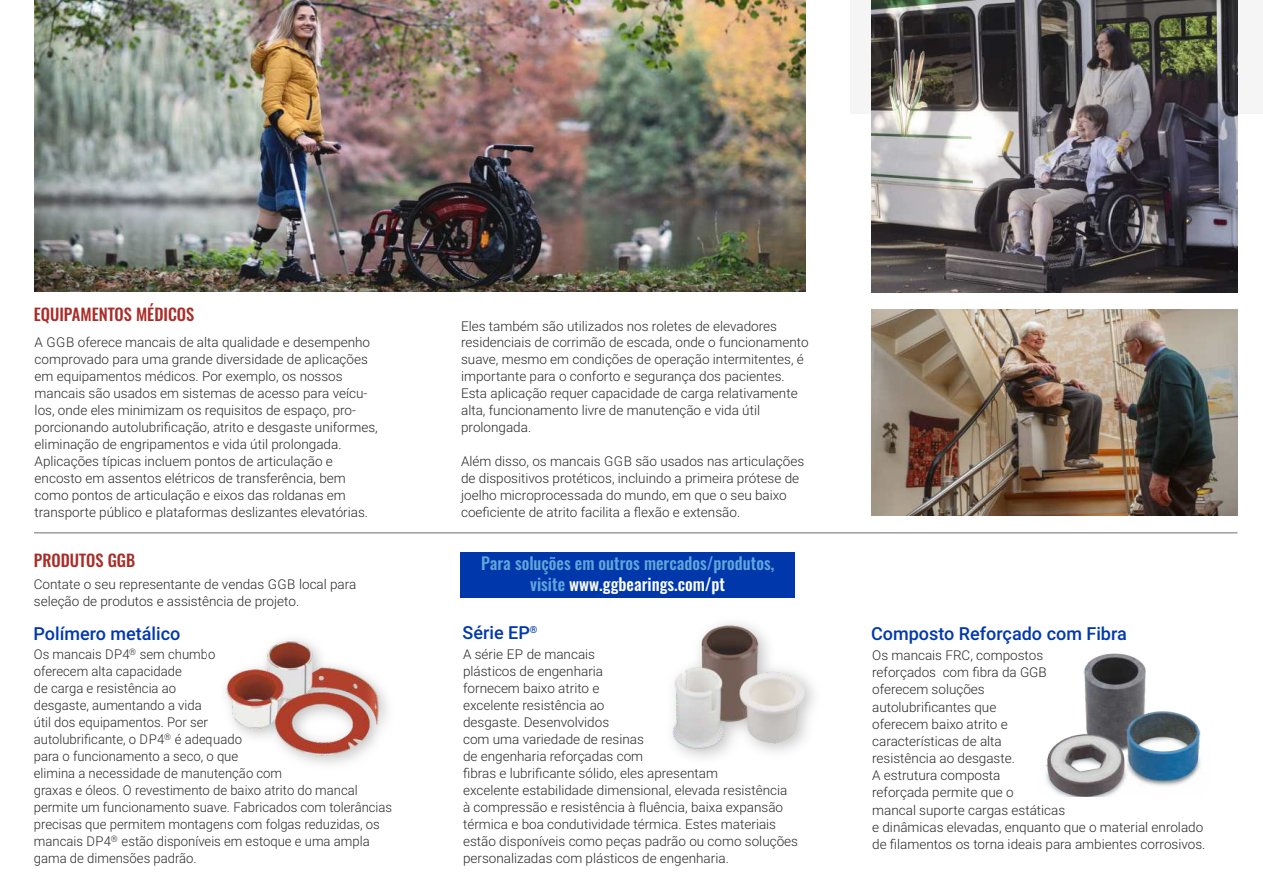
<style>
.page{position:relative;width:1263px;height:893px;background:#fff}
.page>*{position:absolute;margin:0;border:0;box-sizing:border-box;transform-origin:0 0}
.t1{font:500 18px "Roboto";color:#0038ac}
.t2{font:500 16.8px/21px "Oswald";color:#62a6da;text-align:center}
.t3{font:500 16.5px "Oswald";color:#aa2c28}
.t4{font:300 13.5px/17px "Roboto";color:#2a2929}
.t5{font:500 9.75px "Roboto";color:#0038ac}
.t6{font:300 9px "Roboto";color:#2a2929}
.s1{color:#fefefe}
</style>
<div class="page">
<div style="left:851px;top:0;width:412px;height:114px;background:#f5f5f5"></div>
<img style="left:34px;top:0;width:771px;height:291px">
<img style="left:872px;top:0;width:365px;height:292px">
<img style="left:872px;top:309px;width:365px;height:207px">
<img style="left:1046px;top:653px;width:155px;height:143px">
<hr style="left:34px;top:532px;width:1203px;height:2px;background:#9d9d9d">
<div style="left:460px;top:552px;width:335px;height:45px;background:#0038ac"></div>
<img style="left:672px;top:622px;width:134px;height:128px">
<img style="left:225px;top:641px;width:154px;height:115px">
<p class="t3" style="left:34px;top:303px;width:162px">EQUIPAMENTOS MÉDICOS</p>
<p class="t4" style="left:35px;top:336px;width:345px">A GGB oferece mancais de alta qualidade e desempenho comprovado para uma grande diversidade de aplicações em equipamentos médicos. Por exemplo, os nossos mancais são usados em sistemas de acesso para veícu&shy;los, onde eles minimizam os requisitos de espaço, pro&shy;porcionando autolubrificação, atrito e desgaste uniformes, eliminação de engripamentos e vida útil prolongada.<br>Aplicações típicas incluem pontos de articulação e encosto em assentos elétricos de transferência, bem como pontos de articulação e eixos das roldanas em transporte público e plataformas deslizantes elevatórias.</p>
<p class="t4" style="left:461px;top:319px;width:349px">Eles também são utilizados nos roletes de elevadores residenciais de corrimão de escada, onde o funcionamento suave, mesmo em condições de operação intermitentes, é importante para o conforto e segurança dos pacientes.<br>Esta aplicação requer capacidade de carga relativamente alta, funcionamento livre de manutenção e vida útil prolongada.</p>
<p class="t4" style="left:461px;top:454px;width:345px">Além disso, os mancais GGB são usados nas articulações de dispositivos protéticos, incluindo a primeira prótese de joelho microprocessada do mundo, em que o seu baixo coeficiente de atrito facilita a flexão e extensão.</p>
<p class="t3" style="left:34px;top:549px;width:103px">PRODUTOS GGB</p>
<p class="t4" style="left:34px;top:577px;width:324px">Contate o seu representante de vendas GGB local para seleção de produtos e assistência de projeto.</p>
<p class="t4" style="left:34px;top:647px;width:183px">Os mancais DP4<sup>®</sup> sem chumbo oferecem alta capacidade<br>de carga e resistência ao desgaste, aumentando a vida útil dos equipamentos. Por ser</p>
<p class="t6" style="left:164px;top:733px;width:9px">®</p>
<p class="t2" style="left:481px;top:552px;width:295px">Para soluções em outros mercados/produtos, visite <span class="s1">www.ggbearings.com/pt</span></p>
<h1 class="t1" style="left:33px;top:626px;width:148px">Polímero metálico</h1>
<h1 class="t1" style="left:463px;top:626px;width:69px">Série EP</h1>
<h1 class="t1" style="left:871px;top:626px;width:257px">Composto Reforçado com Fibra</h1>
<p class="t4" style="left:872px;top:648px;width:335px">Os mancais FRC, compostos<br>reforçados com fibra da GGB<br>oferecem soluções<br>autolubrificantes que<br>oferecem baixo atrito e<br>características de alta<br>resistência ao desgaste.<br>A estrutura composta<br>reforçada permite que o<br>mancal suporte cargas estáticas<br>e dinâmicas elevadas, enquanto que o material enrolado de filamentos os torna ideais para ambientes corrosivos.</p>
<p class="t5" style="left:530px;top:626px;width:9px">®</p>
<p class="t4" style="left:463px;top:647px;width:336px">A série EP de mancais<br>plásticos de engenharia<br>fornecem baixo atrito e<br>excelente resistência ao<br>desgaste. Desenvolvidos<br>com uma variedade de resinas<br>de engenharia reforçadas com<br>fibras e lubrificante sólido, eles apresentam<br>excelente estabilidade dimensional, elevada resistência<br>à compressão e resistência à fluência, baixa expansão térmica e boa condutividade térmica. Estes materiais estão disponíveis como peças padrão ou como soluções personalizadas com plásticos de engenharia.</p>
<p class="t4" style="left:34px;top:732px;width:360px">autolubrificante, o DP4 é adequado<br>para o funcionamento a seco, o que<br>elimina a necessidade de manutenção com<br>graxas e óleos. O revestimento de baixo atrito do mancal permite um funcionamento suave. Fabricados com tolerâncias precisas que permitem montagens com folgas reduzidas, os mancais DP4<sup>®</sup> estão disponíveis em estoque e uma ampla gama de dimensões padrão.</p>
</div>
